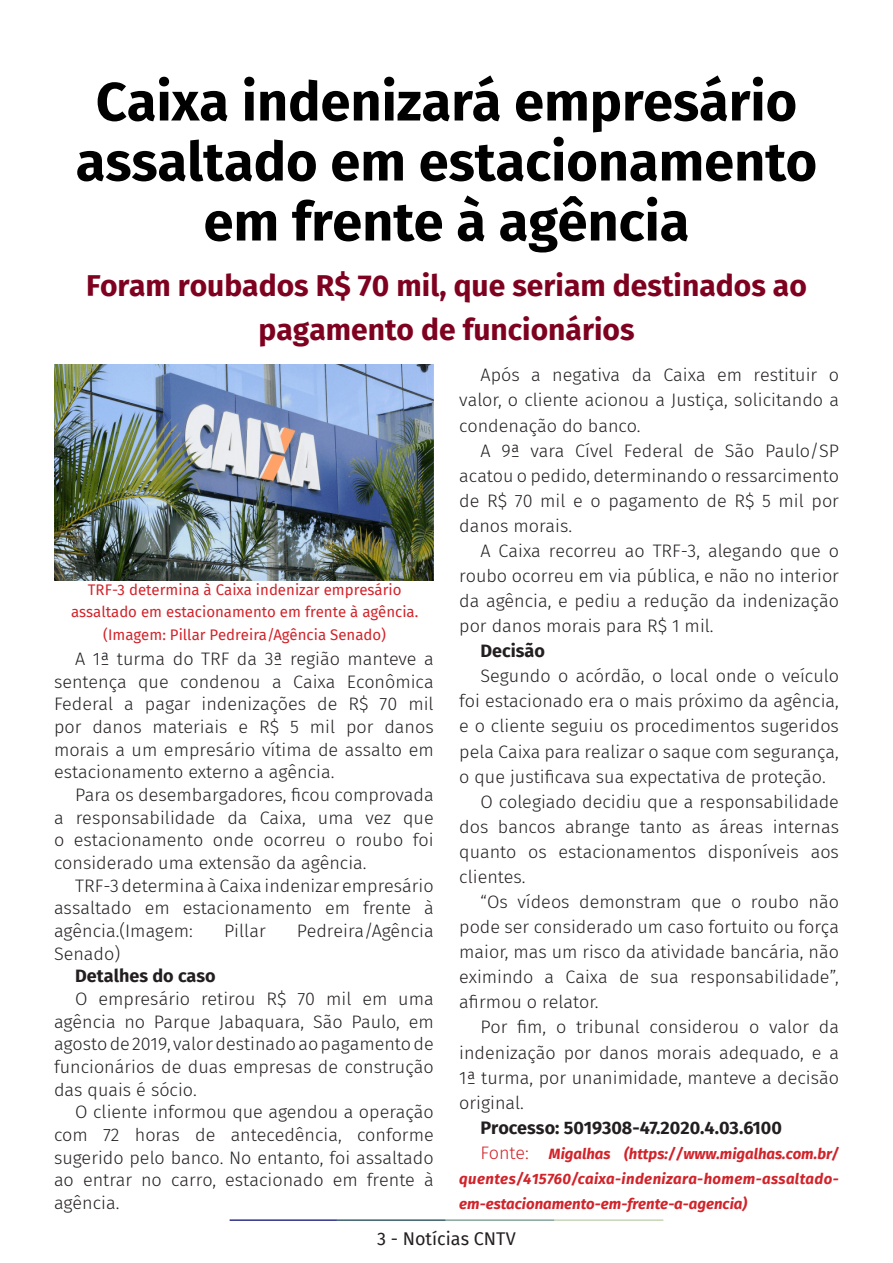
<style>
.page{position:relative;width:893px;height:1263px;background:#fff}
.page>*{position:absolute;margin:0;border:0;box-sizing:border-box;transform-origin:0 0}
.t1{font:700 54px/60px "Fira Sans";color:#000001;text-align:center}
.t2{font:700 30px/43.5px "Fira Sans";color:#7e0220;text-align:center}
.t3{font:300 18px/25px "Fira Sans";color:#231f20;text-align:justify}
.t4{font:700 18px "Fira Sans";color:#231f20}
.t5{font:18px "Fira Sans";color:#231f20}
.t6{font:italic 700 15px/25px "Fira Sans";color:#d1232a;text-align:justify}
.t7{font:15px/22.5px "Fira Sans";color:#d1232a;text-align:center}
.s1{font-weight:300;font-style:normal;font-size:18px}
</style>
<div class="page">
<hr style="left:230px;top:1219px;width:107px;height:2px;background:#2f3088">
<hr style="left:337px;top:1219px;width:109px;height:2px;background:#3a5f6d">
<hr style="left:446px;top:1219px;width:109px;height:2px;background:#87a59a">
<hr style="left:555px;top:1219px;width:108px;height:2px;background:#c6d5b7">
<img style="left:54px;top:364px;width:380px;height:216px">
<p class="t1" style="left:76px;top:68px;width:743px">Caixa indenizará empresário assaltado em estacionamento em frente à agência</p>
<p class="t2" style="left:86px;top:262px;width:722px">Foram roubados R$ 70 mil, que seriam destinados ao pagamento de funcionários</p>
<p class="t7" style="left:71px;top:578px;width:349px">TRF-3 determina à Caixa indenizar empresário assaltado em estacionamento em frente à agência.</p>
<p class="t7" style="left:103px;top:623px;width:284px">(Imagem: Pillar Pedreira/Agência Senado)</p>
<p class="t3" style="left:54px;top:647px;width:381px;line-height:22.6px;text-indent:21px">A 1ª turma do TRF da 3ª região manteve a sentença que condenou a Caixa Econômica Federal a pagar indenizações de R$ 70 mil por danos materiais e R$ 5 mil por danos morais a um empresário vítima de assalto em estacionamento externo a agência.</p>
<p class="t3" style="left:54px;top:783px;width:381px;line-height:22.6px;text-indent:21px">Para os desembargadores, ficou comprovada a responsabilidade da Caixa, uma vez que o estacionamento onde ocorreu o roubo foi considerado uma extensão da agência.</p>
<p class="t3" style="left:54px;top:874px;width:381px;line-height:22.6px;text-indent:21px">TRF-3 determina à Caixa indenizar empresário assaltado em estacionamento em frente à agência.(Imagem:</p>
<p class="t3" style="left:224px;top:918px;width:43px">Pillar</p>
<p class="t3" style="left:297px;top:918px;width:138px">Pedreira/Agência</p>
<p class="t3" style="left:54px;top:941px;width:68px">Senado)</p>
<p class="t4" style="left:75px;top:961px;width:142px">Detalhes do caso</p>
<p class="t3" style="left:54px;top:987px;width:381px;line-height:22.6px;text-indent:21px">O empresário retirou R$ 70 mil em uma agência no Parque Jabaquara, São Paulo, em agosto de 2019, valor destinado ao pagamento de funcionários de duas empresas de construção das quais é sócio.</p>
<p class="t3" style="left:54px;top:1100px;width:381px;line-height:22.6px;text-indent:21px">O cliente informou que agendou a operação com 72 horas de antecedência, conforme sugerido pelo banco. No entanto, foi assaltado ao entrar no carro, estacionado em frente à agência.</p>
<p class="t3" style="left:459px;top:362px;width:381px;text-indent:21px">Após a negativa da Caixa em restituir o valor, o cliente acionou a Justiça, solicitando a condenação do banco.</p>
<p class="t3" style="left:459px;top:438px;width:381px;text-indent:21px">A 9ª vara Cível Federal de São Paulo/SP acatou o pedido, determinando o ressarcimento de R$ 70 mil e o pagamento de R$ 5 mil por danos morais.</p>
<p class="t3" style="left:459px;top:538px;width:381px;text-indent:21px">A Caixa recorreu ao TRF-3, alegando que o roubo ocorreu em via pública, e não no interior da agência, e pediu a redução da indenização por danos morais para R$ 1 mil.</p>
<p class="t4" style="left:480px;top:636px;width:66px">Decisão</p>
<p class="t3" style="left:459px;top:663px;width:381px;text-indent:21px">Segundo o acórdão, o local onde o veículo foi estacionado era o mais próximo da agência, e o cliente seguiu os procedimentos sugeridos pela Caixa para realizar o saque com segurança, o que justificava sua expectativa de proteção.</p>
<p class="t3" style="left:459px;top:789px;width:381px;text-indent:21px">O colegiado decidiu que a responsabilidade dos bancos abrange tanto as áreas internas quanto os estacionamentos disponíveis aos clientes.</p>
<p class="t3" style="left:459px;top:889px;width:381px;text-indent:21px">“Os vídeos demonstram que o roubo não pode ser considerado um caso fortuito ou força maior, mas um risco da atividade bancária, não eximindo a Caixa de sua responsabilidade”, afirmou o relator.</p>
<p class="t3" style="left:459px;top:1014px;width:381px;text-indent:21px">Por fim, o tribunal considerou o valor da indenização por danos morais adequado, e a 1ª turma, por unanimidade, manteve a decisão original.</p>
<p class="t4" style="left:480px;top:1112px;width:303px">Processo: 5019308-47.2020.4.03.6100</p>
<p class="t6" style="left:459px;top:1140px;width:381px;text-indent:21px"><span class="s1">Fonte:</span> Migalhas (https://www.migalhas.com.br/ quentes/415760/caixa-indenizara-homem-assaltado&shy;em-estacionamento-em-frente-a-agencia)</p>
<p class="t5" style="left:377px;top:1225px;width:140px">3 - Notícias CNTV</p>
</div>
